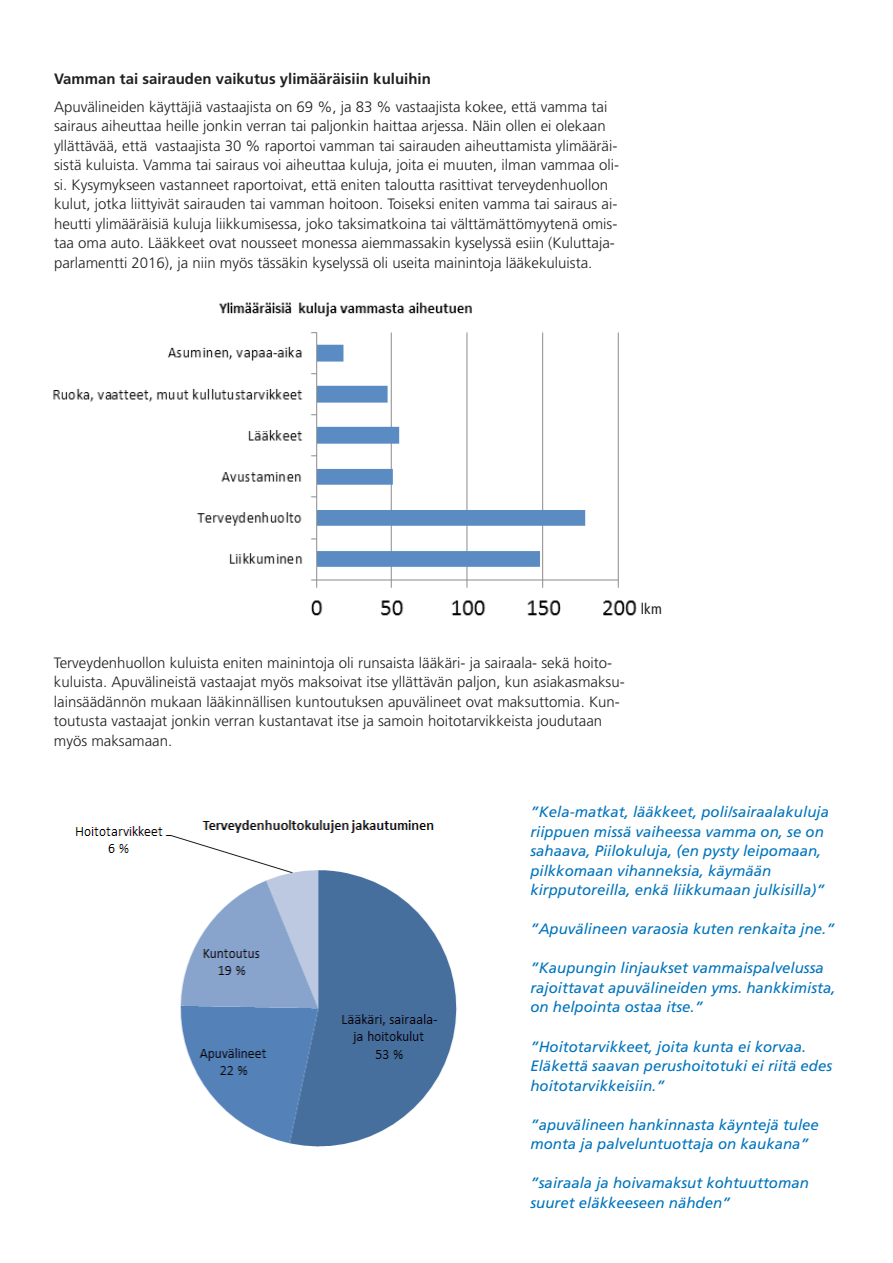
<style>
.page{position:relative;width:893px;height:1263px;background:#fff}
.page>*{position:absolute;margin:0;border:0;box-sizing:border-box;transform-origin:0 0}
.t1{font:300 15px/19.5px "Frutiger LT Std";color:#231f20}
.t2{font:italic 15px/19.5px "Frutiger LT Std";color:#0074bc}
.väliotsikko{font:700 15px "Frutiger LT Std";color:#231f20}
.väliotsikko-2{font:condensed 15px "Frutiger LT Std";color:#231f20}
</style>
<div class="page">
<img style="left:75px;top:820px;width:382px;height:327px">
<img style="left:53px;top:302px;width:584px;height:314px">
<p class="väliotsikko" style="left:54px;top:70px;width:378px">Vamman tai sairauden vaikutus ylimääräisiin kuluihin</p>
<p class="t1" style="left:54px;top:97px;width:567px">Apuvälineiden käyttäjiä vastaajista on 69 %, ja 83 % vastaajista kokee, että vamma tai sairaus aiheuttaa heille jonkin verran tai paljonkin haittaa arjessa. Näin ollen ei olekaan yllättävää, että vastaajista 30 % raportoi vamman tai sairauden aiheuttamista ylimääräi&shy;sistä kuluista. Vamma tai sairaus voi aiheuttaa kuluja, joita ei muuten, ilman vammaa oli&shy;si. Kysymykseen vastanneet raportoivat, että eniten taloutta rasittivat terveydenhuollon kulut, jotka liittyivät sairauden tai vamman hoitoon. Toiseksi eniten vamma tai sairaus ai&shy;heutti ylimääräisiä kuluja liikkumisessa, joko taksimatkoina tai välttämättömyytenä omis&shy;taa oma auto. Lääkkeet ovat nousseet monessa aiemmassakin kyselyssä esiin (Kuluttaja&shy;parlamentti 2016), ja niin myös tässäkin kyselyssä oli useita mainintoja lääkekuluista.</p>
<p class="t1" style="left:54px;top:653px;width:572px">Terveydenhuollon kuluista eniten mainintoja oli runsaista lääkäri- ja sairaala- sekä hoito&shy;kuluista. Apuvälineistä vastaajat myös maksoivat itse yllättävän paljon, kun asiakasmaksu&shy;lainsäädännön mukaan lääkinnällisen kuntoutuksen apuvälineet ovat maksuttomia. Kun&shy;toutusta vastaajat jonkin verran kustantavat itse ja samoin hoitotarvikkeista joudutaan myös maksamaan.</p>
<p class="väliotsikko-2" style="left:641px;top:600px;width:23px">lkm</p>
<p class="t2" style="left:530px;top:803px;width:300px">”Kela-matkat, lääkkeet, poli/sairaalakuluja riippuen missä vaiheessa vamma on, se on sahaava, Piilokuluja, (en pysty leipomaan, pilkkomaan vihanneksia, käymään kirpputoreilla, enkä liikkumaan julkisilla)”</p>
<p class="t2" style="left:530px;top:920px;width:306px">”Apuvälineen varaosia kuten renkaita jne.”</p>
<p class="t2" style="left:530px;top:959px;width:307px">”Kaupungin linjaukset vammaispalvelussa rajoittavat apuvälineiden yms. hankkimista, on helpointa ostaa itse.”</p>
<p class="t2" style="left:530px;top:1037px;width:303px">”Hoitotarvikkeet, joita kunta ei korvaa.<br>Eläkettä saavan perushoitotuki ei riitä edes hoitotarvikkeisiin.”</p>
<p class="t2" style="left:530px;top:1115px;width:290px">”apuvälineen hankinnasta käyntejä tulee monta ja palveluntuottaja on kaukana”</p>
<p class="t2" style="left:530px;top:1173px;width:280px">”sairaala ja hoivamaksut kohtuuttoman suuret eläkkeeseen nähden”</p>
</div>
